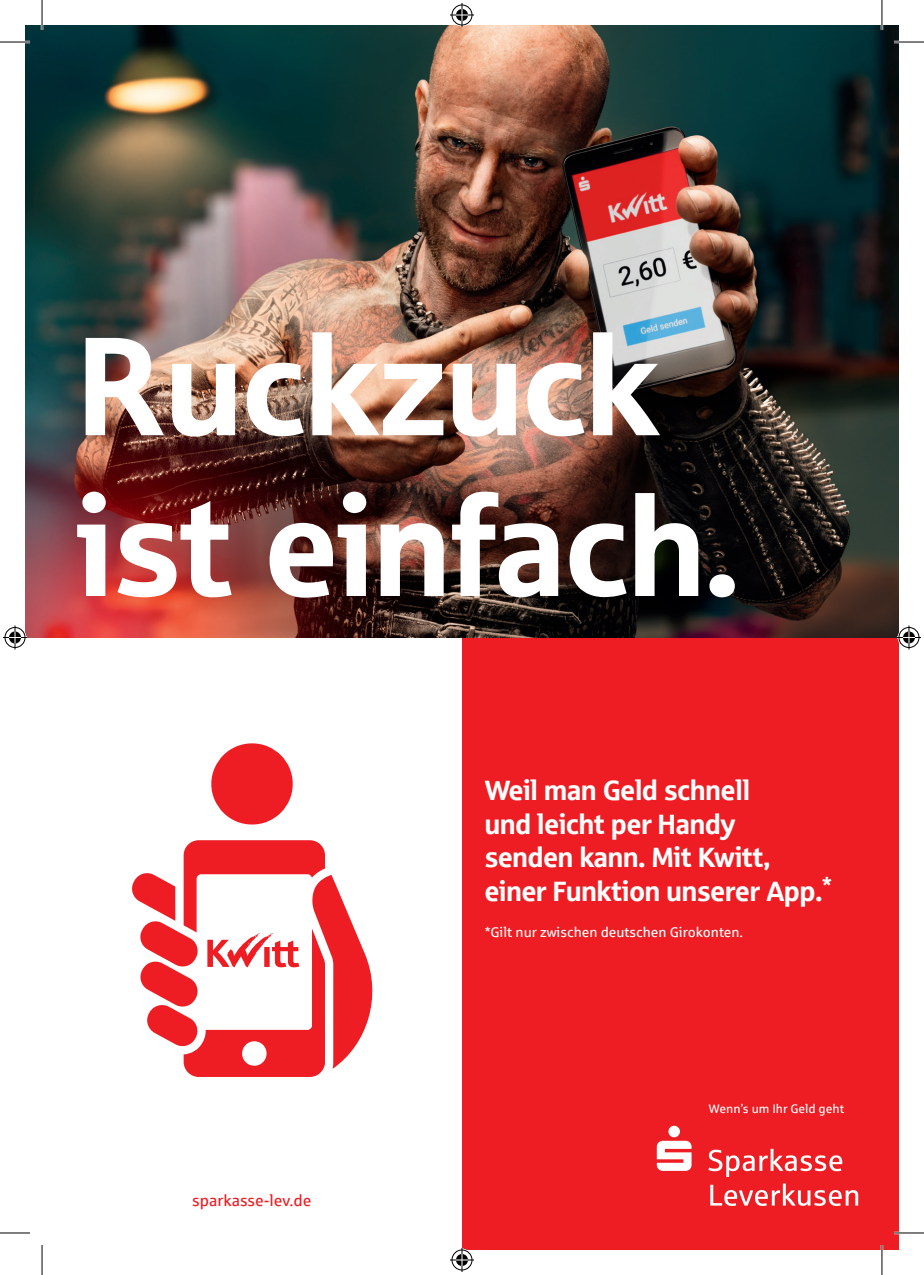
<style>
.page{position:relative;width:924px;height:1275px;background:#fff}
.page>*{position:absolute;margin:0;border:0;box-sizing:border-box;transform-origin:0 0}
.Headline_gross{font:140px "Sparkasse Head";color:#fff}
.t1{font:28px "Sparkasse Head";color:#fff}
.URL{font:16px "Sparkasse Rg";color:#ee1d23}
.t2{font:14px "Sparkasse Rg";color:#fff}
.Subline{font:12.4px "Sparkasse Rg";color:#fff}
</style>
<div class="page">
<div style="left:462px;top:637px;width:436px;height:613px;background:#ee1d23"></div>
<img style="left:25px;top:25px;width:873px;height:612px">
<svg style="left:211px;top:743px;width:81px;height:81px"></svg>
<svg style="left:132px;top:840px;width:241px;height:237px"></svg>
<svg style="left:708px;top:1148px;width:133px;height:29px"></svg>
<svg style="left:710px;top:1183px;width:147px;height:23px"></svg>
<svg style="left:656px;top:1125px;width:35px;height:45px"></svg>
<hr style="left:0;top:41px;width:30px;height:2px;background:#fff">
<hr style="left:893px;top:41px;width:30px;height:2px;background:#fff">
<hr style="left:893px;top:1231px;width:30px;height:3px;background:#fff">
<hr style="left:41px;top:0;width:2px;height:30px;background:#fff">
<hr style="left:880px;top:0;width:2px;height:30px;background:#fff">
<hr style="left:880px;top:1245px;width:2px;height:30px;background:#fff">
<hr style="left:0;top:42px;width:30px;height:1px;background:#000">
<hr style="left:893px;top:42px;width:30px;height:1px;background:#000">
<hr style="left:0;top:1232px;width:30px;height:1px;background:#000">
<hr style="left:893px;top:1232px;width:30px;height:1px;background:#000">
<hr style="left:42px;top:0;width:1px;height:30px;background:#000">
<hr style="left:42px;top:1245px;width:1px;height:30px;background:#000">
<hr style="left:881px;top:0;width:1px;height:30px;background:#000">
<hr style="left:881px;top:1245px;width:1px;height:30px;background:#000">
<svg style="left:450px;top:3px;width:24px;height:24px"></svg>
<svg style="left:450px;top:1248px;width:24px;height:24px"></svg>
<svg style="left:3px;top:625px;width:24px;height:24px"></svg>
<svg style="left:896px;top:625px;width:24px;height:24px"></svg>
<p class="Headline_gross" style="left:78px;top:297px;width:583px">Ruckzuck</p>
<p class="Headline_gross" style="left:77px;top:457px;width:663px">ist einfach.</p>
<p class="t1" style="left:484px;top:772px;width:266px">Weil man Geld schnell</p>
<p class="t1" style="left:484px;top:806px;width:252px">und leicht per Handy</p>
<p class="t1" style="left:484px;top:839px;width:287px">senden kann. Mit Kwitt,</p>
<p class="t1" style="left:484px;top:873px;width:348px">einer Funktion unserer App.<sup>*</sup></p>
<p class="t2" style="left:484px;top:924px;width:260px">*Gilt nur zwischen deutschen Girokonten.</p>
<p class="URL" style="left:192px;top:1190px;width:120px">sparkasse-lev.de</p>
<p class="Subline" style="left:708px;top:1100px;width:137px">Wenn’s um Ihr Geld geht</p>
</div>
